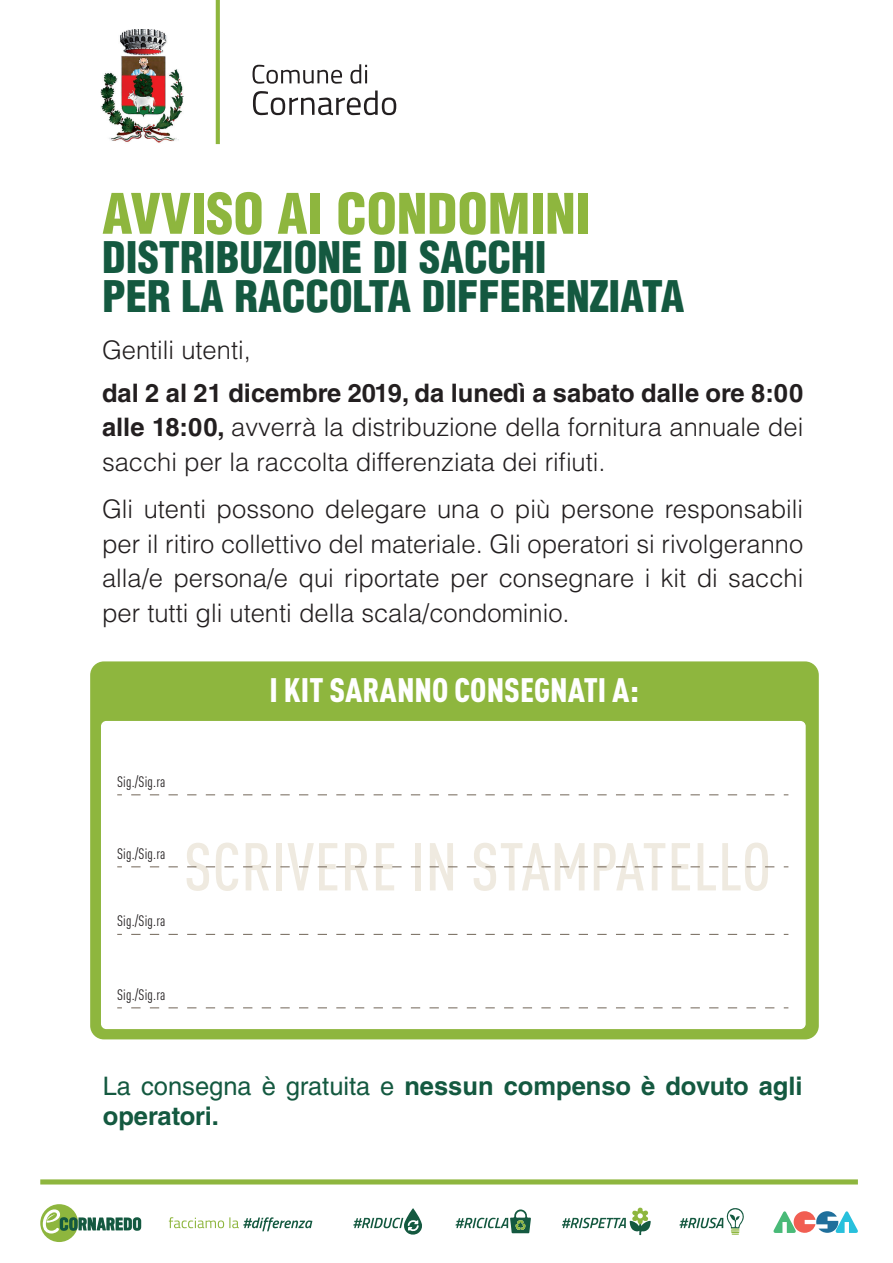
<style>
.page{position:relative;width:893px;height:1263px;background:#fff}
.page>*{position:absolute;margin:0;border:0;box-sizing:border-box;transform-origin:0 0}
.t1{font:500 66.45px "DIN Cond";letter-spacing:.01em;color:#efeae0}
.t2{font:900 condensed 54.45px "Helvetica LT Std";color:#8eb63e}
.t3{font:900 condensed 42.6px/39.2px "Helvetica LT Std";color:#145940}
.t4{font:900 33.45px "DIN Cond";letter-spacing:.005em;color:#fff}
.t5{font:300 25.5px/34.5px "Helvetica LT Std";color:#231f20;text-align:justify}
.t6{font:700 25.5px/30px "Helvetica LT Std";color:#145940}
.t7{font:15px "DIN Cond";letter-spacing:.01em;color:#231f20}
.s1{font-weight:700}
.s2{font-weight:400}
</style>
<div class="page">
<div style="left:90px;top:661px;width:729px;height:378px;background:#8eb63e;border-radius:14px"></div>
<div style="left:101px;top:721px;width:705px;height:308px;background:#fff;border-radius:5px"></div>
<svg style="left:773px;top:1211px;width:85px;height:22px"></svg>
<svg style="left:40px;top:1204px;width:101px;height:38px"></svg>
<svg style="left:169px;top:1207px;width:575px;height:28px"></svg>
<div style="left:40px;top:1179px;width:818px;height:5px;background:#8eb63e"></div>
<img style="left:101px;top:29px;width:83px;height:114px">
<svg style="left:216px;top:0;width:4px;height:144px"></svg>
<svg style="left:253px;top:91px;width:143px;height:24px"></svg>
<svg style="left:253px;top:64px;width:114px;height:20px"></svg>
<svg style="left:131px;top:794px;width:657px;height:1px"></svg>
<svg style="left:131px;top:866px;width:657px;height:1px"></svg>
<svg style="left:131px;top:934px;width:657px;height:1px"></svg>
<svg style="left:131px;top:1007px;width:657px;height:1px"></svg>
<h2 class="t2" style="left:102px;top:179px;width:490px">AVVISO AI CONDOMINI</h2>
<h3 class="t3" style="left:102px;top:237px;width:584px">DISTRIBUZIONE DI SACCHI<br>PER LA RACCOLTA DIFFERENZIATA</h3>
<p class="t5" style="left:102px;top:332px;width:150px">Gentili utenti,</p>
<p class="t5" style="left:102px;top:375px;width:703px"><span class="s1">dal 2 al 21 dicembre 2019, da lunedì a sabato dalle ore 8:00 alle 18:00,</span> avverrà la distribuzione della fornitura annuale dei sacchi per la raccolta differenziata dei rifiuti.</p>
<p class="t5" style="left:102px;top:491px;width:703px">Gli utenti possono delegare una o più persone responsabili per il ritiro collettivo del materiale. Gli operatori si rivolgeranno alla/e persona/e qui riportate per consegnare i kit di sacchi per tutti gli utenti della scala/condominio.</p>
<h3 class="t4" style="left:270px;top:669px;width:371px">I KIT SARANNO CONSEGNATI A:</h3>
<p class="t7" style="left:117px;top:773px;width:50px">Sig./Sig.ra</p>
<p class="t7" style="left:117px;top:845px;width:50px">Sig./Sig.ra</p>
<p class="t7" style="left:117px;top:912px;width:50px">Sig./Sig.ra</p>
<h1 class="t1" style="left:184px;top:827px;width:589px">SCRIVERE IN STAMPATELLO</h1>
<p class="t7" style="left:117px;top:986px;width:50px">Sig./Sig.ra</p>
<p class="t6" style="left:103px;top:1071px;width:701px"><span class="s2">La consegna è gratuita e</span> nessun compenso è dovuto agli operatori.</p>
</div>
